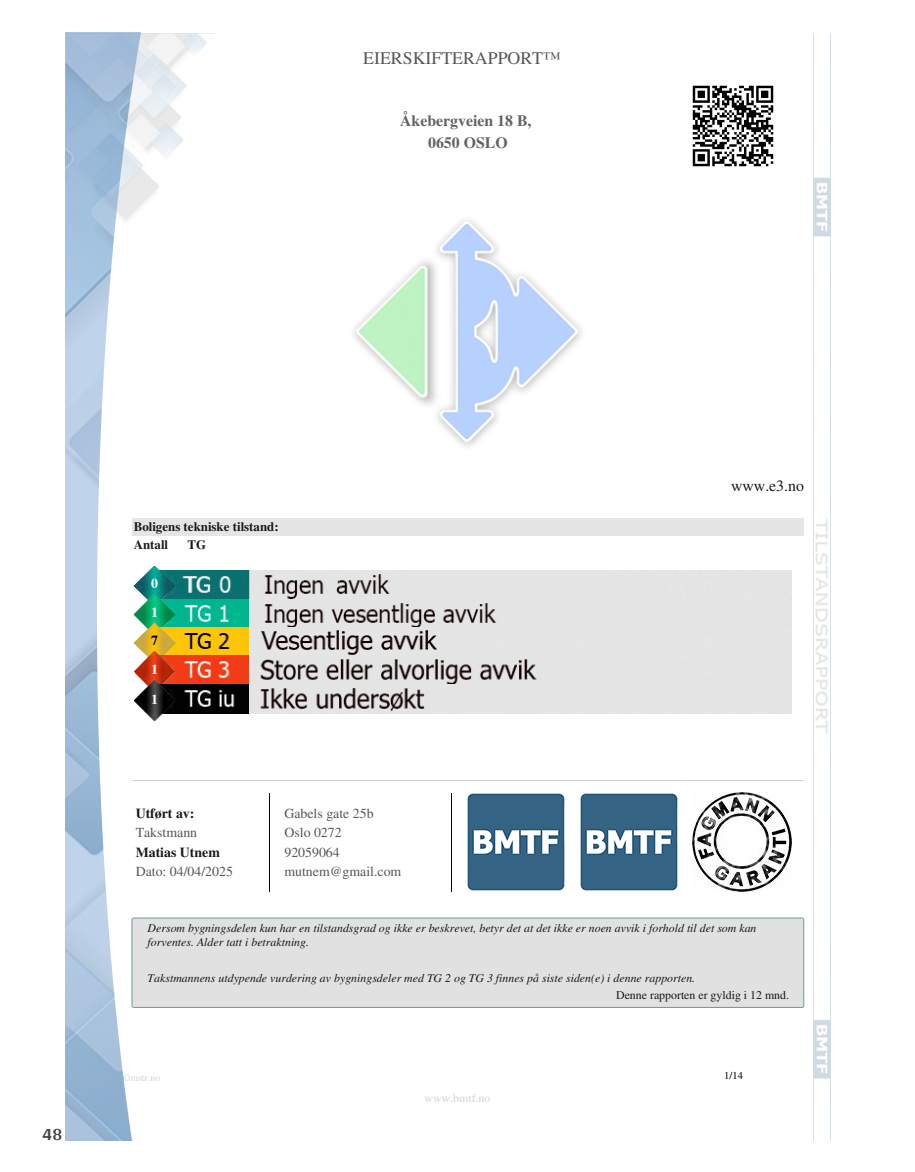
<style>
.page{position:relative;width:915px;height:1172px;background:#fff}
.page>*{position:absolute;margin:0;border:0;box-sizing:border-box;transform-origin:0 0}
.t1{font:700 18px "Arya";color:#414749}
.t2{font:17.85px "Times";color:#575757}
.t3{font:700 15.75px/21.8px "Times";color:#646363;text-align:center}
.t4{font:15.75px "Times";color:#191919}
.t5{font:13.8px/19.4px "Times";color:#575757}
.t6{font:700 13.8px "Times";color:#191919}
.t7{font:700 13.8px/28.7px "Times";color:#fff}
.t8{font:700 13.8px "Times";color:#000}
.t9{font:700 12.9px/18.1px "Times";color:#191919}
.t10{font:italic 11.85px/14.1px "Times";color:#191919}
.t11{font:11.85px "Times";color:#191919}
.t12{font:11.85px "Times";color:#d2d3d4}
.t13{font:10.5px "Times";color:#000}
.t14{font:9.9px "Times";color:#d2d3d4}
</style>
<div class="page">
<img style="left:692px;top:85px;width:82px;height:82px">
<img style="left:142px;top:33px;width:73px;height:171px">
<img style="left:813px;top:33px;width:17px;height:1107px">
<img style="left:353px;top:220px;width:229px;height:228px">
<img style="left:65px;top:32px;width:77px;height:1108px">
<div style="left:133px;top:518px;width:670px;height:17px;background:#e5e5e5"></div>
<img style="left:174px;top:571px;width:616px;height:142px">
<img style="left:134px;top:566px;width:41px;height:29px">
<img style="left:134px;top:595px;width:41px;height:27px">
<img style="left:134px;top:622px;width:41px;height:36px">
<img style="left:134px;top:652px;width:40px;height:28px">
<img style="left:134px;top:680px;width:41px;height:41px">
<hr style="left:134px;top:780px;width:668px;height:1px;background:#ccc">
<hr style="left:269px;top:793px;width:1px;height:98px;background:#000">
<hr style="left:451px;top:793px;width:1px;height:98px;background:#000">
<img style="left:467px;top:793px;width:98px;height:98px">
<img style="left:580px;top:793px;width:98px;height:98px">
<img style="left:692px;top:793px;width:98px;height:98px">
<div style="left:133px;top:919px;width:670px;height:88px;background:#e1e1e1"></div>
<hr style="left:134px;top:918px;width:667px;height:1px;background:#6c9b9d">
<hr style="left:134px;top:1007px;width:667px;height:1px;background:#6c9b9d">
<hr style="left:803px;top:920px;width:1px;height:86px;background:#6c9b9d">
<hr style="left:132px;top:920px;width:1px;height:86px;background:#6c9b9d">
<h2 class="t2" style="left:363px;top:48px;width:199px">EIERSKIFTERAPPORT™</h2>
<h3 class="t3" style="left:400px;top:109px;width:133px">Åkebergveien 18 B,<br>0650 OSLO</h3>
<h1 class="t1" style="left:43px;top:1123px;width:21px">48</h1>
<p class="t9" style="left:134px;top:517px;width:146px">Boligens tekniske tilstand:<br>Antall</p>
<p class="t9" style="left:187px;top:536px;width:20px">TG</p>
<p class="t7" style="left:151px;top:569px;width:8px">0<br>1</p>
<p class="t8" style="left:151px;top:632px;width:8px">7</p>
<p class="t7" style="left:151px;top:654px;width:8px">1</p>
<p class="t7" style="left:151px;top:685px;width:8px">1</p>
<p class="t6" style="left:136px;top:805px;width:60px">Utført av:</p>
<p class="t5" style="left:136px;top:823px;width:63px">Takstmann</p>
<p class="t6" style="left:136px;top:844px;width:86px">Matias Utnem</p>
<p class="t5" style="left:136px;top:862px;width:99px">Dato: 04/04/2025</p>
<p class="t5" style="left:284px;top:804px;width:118px">Gabels gate 25b<br>Oslo 0272<br>92059064 mutnem@gmail.com</p>
<h3 class="t4" style="left:730px;top:477px;width:74px">www.e3.no</h3>
<p class="t10" style="left:148px;top:921px;width:610px">Dersom bygningsdelen kun har en tilstandsgrad og ikke er beskrevet, betyr det at det ikke er noen avvik i forhold til det som kan forventes. Alder tatt i betraktning.</p>
<p class="t10" style="left:148px;top:972px;width:549px">Takstmannens utdypende vurdering av bygningsdeler med TG 2 og TG 3 finnes på siste siden(e) i denne rapporten.</p>
<p class="t11" style="left:616px;top:988px;width:174px">Denne rapporten er gyldig i 12 mnd.</p>
<p class="t14" style="left:123px;top:1072px;width:39px">©mstr.no</p>
<p class="t12" style="left:424px;top:1091px;width:67px">www.bmtf.no</p>
<p class="t13" style="left:724px;top:1070px;width:20px">1/14</p>
</div>
